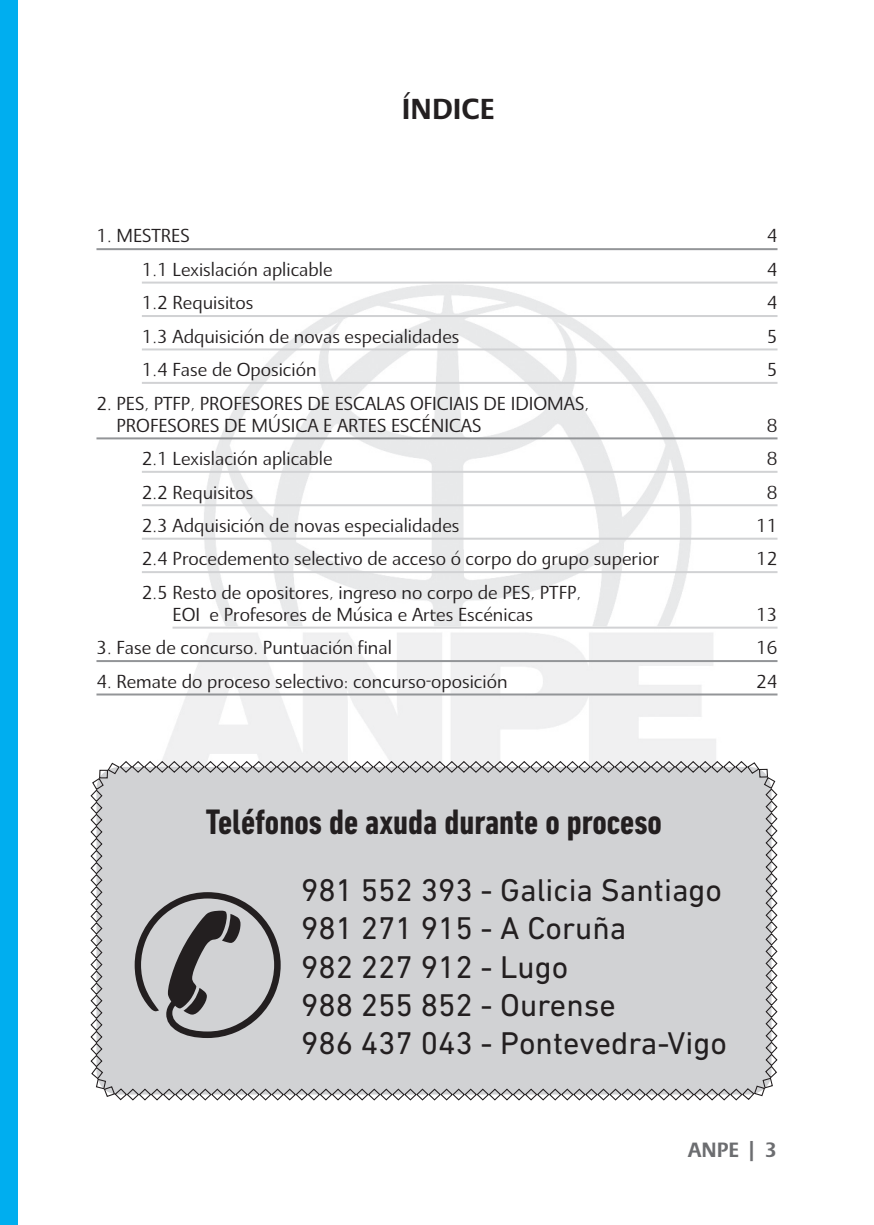
<style>
.page{position:relative;width:874px;height:1225px;background:#fff}
.page>*{position:absolute;margin:0;border:0;box-sizing:border-box;transform-origin:0 0}
.t1{font:700 condensed 36px "DIN Next LT Pro";color:#231f20}
.t2{font:32px/38.4px "DIN Next LT Pro";color:#231f20}
.t3{font:700 28px "BUPA Quanta";color:#231f20}
.t4{font:700 20px "BUPA Quanta";color:#6c6d70}
.t5{font:18.4px/22px "BUPA Quanta Text";color:#231f20}
</style>
<div class="page">
<img style="left:107px;top:283px;width:659px;height:477px">
<hr style="left:96px;top:248px;width:681px;height:2px;background:#939598">
<hr style="left:142px;top:281px;width:635px;height:2px;background:#d1d2d4">
<hr style="left:142px;top:315px;width:635px;height:2px;background:#d1d2d4">
<hr style="left:142px;top:348px;width:635px;height:2px;background:#d1d2d4">
<hr style="left:142px;top:382px;width:635px;height:2px;background:#d1d2d4">
<hr style="left:96px;top:437px;width:681px;height:2px;background:#939598">
<hr style="left:142px;top:471px;width:635px;height:2px;background:#d1d2d4">
<hr style="left:142px;top:504px;width:635px;height:2px;background:#d1d2d4">
<hr style="left:142px;top:538px;width:635px;height:2px;background:#d1d2d4">
<hr style="left:142px;top:571px;width:635px;height:2px;background:#d1d2d4">
<hr style="left:172px;top:626px;width:605px;height:2px;background:#d1d2d4">
<hr style="left:96px;top:660px;width:681px;height:2px;background:#939598">
<hr style="left:96px;top:693px;width:681px;height:2px;background:#939598">
<div style="left:0;top:0;width:17px;height:1225px;background:#00aeef"></div>
<svg style="left:90px;top:760px;width:687px;height:341px"></svg>
<h3 class="t3" style="left:402px;top:91px;width:94px">ÍNDICE</h3>
<p class="t5" style="left:96px;top:224px;width:95px">1. MESTRES</p>
<p class="t5" style="left:766px;top:224px;width:12px">4</p>
<p class="t5" style="left:142px;top:258px;width:192px">1.1 Lexislación aplicable</p>
<p class="t5" style="left:766px;top:258px;width:12px">4</p>
<p class="t5" style="left:142px;top:291px;width:113px">1.2 Requisitos</p>
<p class="t5" style="left:766px;top:291px;width:12px">4</p>
<p class="t5" style="left:142px;top:325px;width:319px">1.3 Adquisición de novas especialidades</p>
<p class="t5" style="left:766px;top:325px;width:12px">5</p>
<p class="t5" style="left:142px;top:358px;width:176px">1.4 Fase de Oposición</p>
<p class="t5" style="left:766px;top:358px;width:12px">5</p>
<p class="t5" style="left:116px;top:392px;width:474px;text-indent:-20px">2. PES, PTFP, PROFESORES DE ESCALAS OFICIAIS DE IDIOMAS,<br>PROFESORES DE MÚSICA E ARTES ESCÉNICAS</p>
<p class="t5" style="left:766px;top:414px;width:12px">8</p>
<p class="t5" style="left:142px;top:447px;width:192px">2.1 Lexislación aplicable</p>
<p class="t5" style="left:766px;top:447px;width:12px">8</p>
<p class="t5" style="left:142px;top:480px;width:113px">2.2 Requisitos</p>
<p class="t5" style="left:766px;top:480px;width:12px">8</p>
<p class="t5" style="left:142px;top:514px;width:319px">2.3 Adquisición de novas especialidades</p>
<p class="t5" style="left:755px;top:514px;width:23px">11</p>
<p class="t5" style="left:142px;top:547px;width:518px">2.4 Procedemento selectivo de acceso ó corpo do grupo superior</p>
<p class="t5" style="left:755px;top:547px;width:23px">12</p>
<p class="t5" style="left:172px;top:581px;width:410px;text-indent:-31px">2.5 Resto de opositores, ingreso no corpo de PES, PTFP,<br>EOI e Profesores de Música e Artes Escénicas</p>
<p class="t5" style="left:755px;top:603px;width:23px">13</p>
<p class="t5" style="left:96px;top:636px;width:297px">3. Fase de concurso. Puntuación final</p>
<p class="t5" style="left:755px;top:636px;width:23px">16</p>
<p class="t5" style="left:96px;top:670px;width:412px">4. Remate do proceso selectivo: concurso-oposición</p>
<p class="t5" style="left:755px;top:670px;width:23px">24</p>
<h1 class="t1" style="left:205px;top:801px;width:457px">Teléfonos de axuda durante o proceso</h1>
<h2 class="t2" style="left:301px;top:870px;width:427px">981 552 393 - Galicia Santiago<br>981 271 915 - A Coruña<br>982 227 912 - Lugo<br>988 255 852 - Ourense<br>986 437 043 - Pontevedra-Vigo</h2>
<p class="t4" style="left:687px;top:1137px;width:91px">ANPE | 3</p>
</div>
